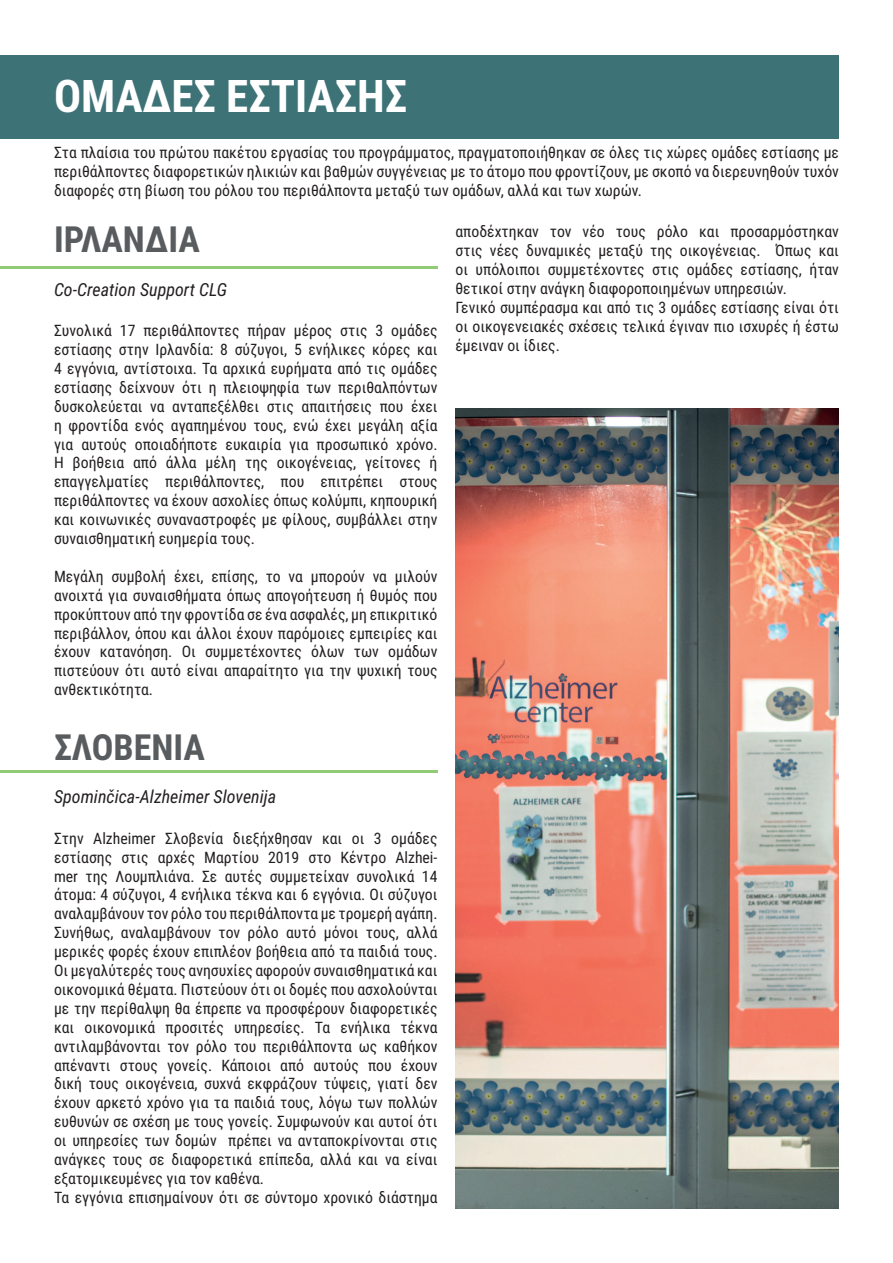
<style>
.page{position:relative;width:893px;height:1263px;background:#fff}
.page>*{position:absolute;margin:0;border:0;box-sizing:border-box;transform-origin:0 0}
.t1{font:700 45px "Roboto Condensed";color:#fff}
.t2{font:700 36px "Roboto Condensed";color:#585c5f}
.t3{font:italic 18px "Roboto Condensed";color:#231f20}
.t4{font:15.75px/18.9px "Roboto Condensed";color:#231f20;text-align:justify}
</style>
<div class="page">
<div style="left:0;top:55px;width:839px;height:84px;background:#3d7377"></div>
<hr style="left:0;top:266px;width:437px;height:3px;background:#91cb73">
<hr style="left:0;top:770px;width:437px;height:2px;background:#91cb73">
<img style="left:455px;top:408px;width:384px;height:801px">
<h1 class="t1" style="left:54px;top:64px;width:355px">ΟΜΑΔΕΣ ΕΣΤΙΑΣΗΣ</h1>
<p class="t4" style="left:54px;top:142px;width:786px">Στα πλαίσια του πρώτου πακέτου εργασίας του προγράμματος, πραγματοποιήθηκαν σε όλες τις χώρες ομάδες εστίασης με περιθάλποντες διαφορετικών ηλικιών και βαθμών συγγένειας με το άτομο που φροντίζουν, με σκοπό να διερευνηθούν τυχόν διαφορές στη βίωση του ρόλου του περιθάλποντα μεταξύ των ομάδων, αλλά και των χωρών.</p>
<h2 class="t2" style="left:54px;top:214px;width:147px">ΙΡΛΑΝΔΙΑ</h2>
<p class="t3" style="left:54px;top:277px;width:175px">Co-Creation Support CLG</p>
<p class="t4" style="left:54px;top:320px;width:385px">Συνολικά 17 περιθάλποντες πήραν μέρος στις 3 ομάδες εστίασης στην Ιρλανδία: 8 σύζυγοι, 5 ενήλικες κόρες και 4 εγγόνια, αντίστοιχα. Τα αρχικά ευρήματα από τις ομάδες εστίασης δείχνουν ότι η πλειοψηφία των περιθαλπόντων δυσκολεύεται να ανταπεξέλθει στις απαιτήσεις που έχει η φροντίδα ενός αγαπημένου τους, ενώ έχει μεγάλη αξία για αυτούς οποιαδήποτε ευκαιρία για προσωπικό χρόνο.<br>Η βοήθεια από άλλα μέλη της οικογένειας, γείτονες ή επαγγελματίες περιθάλποντες, που επιτρέπει στους περιθάλποντες να έχουν ασχολίες όπως κολύμπι, κηπουρική και κοινωνικές συναναστροφές με φίλους, συμβάλλει στην συναισθηματική ευημερία τους.</p>
<p class="t4" style="left:54px;top:566px;width:385px">Μεγάλη συμβολή έχει, επίσης, το να μπορούν να μιλούν ανοιχτά για συναισθήματα όπως απογοήτευση ή θυμός που προκύπτουν από την φροντίδα σε ένα ασφαλές, μη επικριτικό περιβάλλον, όπου και άλλοι έχουν παρόμοιες εμπειρίες και έχουν κατανόηση. Οι συμμετέχοντες όλων των ομάδων πιστεύουν ότι αυτό είναι απαραίτητο για την ψυχική τους ανθεκτικότητα.</p>
<h2 class="t2" style="left:54px;top:722px;width:153px">ΣΛΟΒΕΝΙΑ</h2>
<p class="t3" style="left:54px;top:784px;width:224px">Spominčica-Alzheimer Slovenija</p>
<p class="t4" style="left:54px;top:828px;width:385px;text-align:left">Στην Alzheimer Σλοβενία διεξήχθησαν και οι 3 ομάδες εστίασης στις αρχές Μαρτίου 2019 στο Κέντρο Alzhei&shy;mer της Λουμπλιάνα. Σε αυτές συμμετείχαν συνολικά 14 άτομα: 4 σύζυγοι, 4 ενήλικα τέκνα και 6 εγγόνια. Οι σύζυγοι αναλαμβάνουν τον ρόλο του περιθάλποντα με τρομερή αγάπη.<br>Συνήθως, αναλαμβάνουν τον ρόλο αυτό μόνοι τους, αλλά μερικές φορές έχουν επιπλέον βοήθεια από τα παιδιά τους.<br>Οι μεγαλύτερές τους ανησυχίες αφορούν συναισθηματικά και οικονομικά θέματα. Πιστεύουν ότι οι δομές που ασχολούνται με την περίθαλψη θα έπρεπε να προσφέρουν διαφορετικές και οικονομικά προσιτές υπηρεσίες. Τα ενήλικα τέκνα αντιλαμβάνονται τον ρόλο του περιθάλποντα ως καθήκον απέναντι στους γονείς. Κάποιοι από αυτούς που έχουν δική τους οικογένεια, συχνά εκφράζουν τύψεις, γιατί δεν έχουν αρκετό χρόνο για τα παιδιά τους, λόγω των πολλών ευθυνών σε σχέση με τους γονείς. Συμφωνούν και αυτοί ότι οι υπηρεσίες των δομών πρέπει να ανταποκρίνονται στις ανάγκες τους σε διαφορετικά επίπεδα, αλλά και να είναι εξατομικευμένες για τον καθένα.<br>Τα εγγόνια επισημαίνουν ότι σε σύντομο χρονικό διάστημα</p>
<p class="t4" style="left:455px;top:222px;width:385px;text-align:left">αποδέχτηκαν τον νέο τους ρόλο και προσαρμόστηκαν στις νέες δυναμικές μεταξύ της οικογένειας. Όπως και οι υπόλοιποι συμμετέχοντες στις ομάδες εστίασης, ήταν θετικοί στην ανάγκη διαφοροποιημένων υπηρεσιών.<br>Γενικό συμπέρασμα και από τις 3 ομάδες εστίασης είναι ότι οι οικογενειακές σχέσεις τελικά έγιναν πιο ισχυρές ή έστω έμειναν οι ίδιες.</p>
</div>
